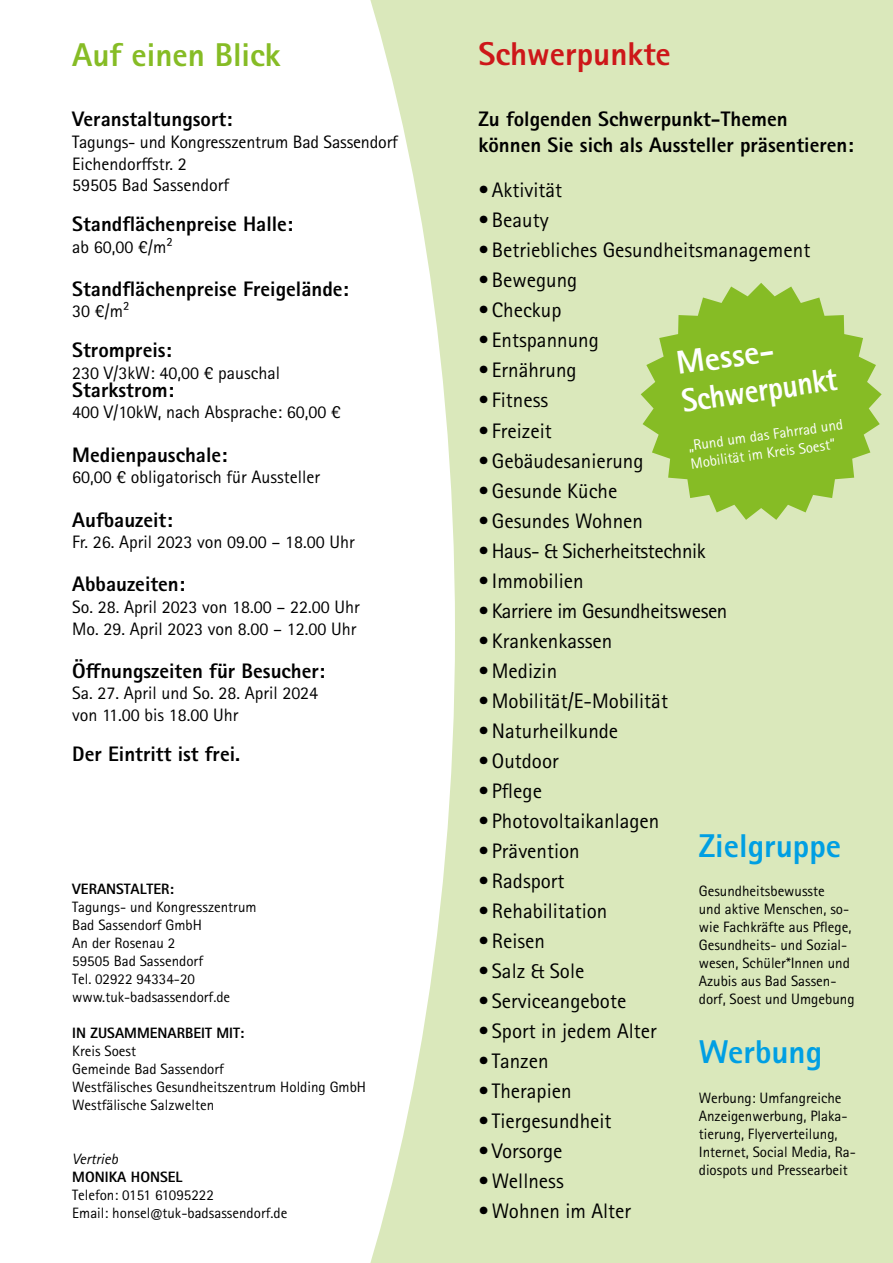
<style>
.page{position:relative;width:893px;height:1263px;background:#dae8bb}
.page>*{position:absolute;margin:0;border:0;box-sizing:border-box;transform-origin:0 0}
.t1{font:800 33px "Rotis Sans Serif Pro";color:#009fe3}
.t2{font:800 33px/37.5px "Rotis Sans Serif Pro";color:#fff}
.t3{font:800 33px "Rotis Sans Serif Pro";color:#86bc25}
.t4{font:800 33px "Rotis Sans Serif Pro";color:#cd1719}
.t5{font:21px "Rotis Sans Serif Pro";color:#000}
.t6{font:800 21px/25.2px "Rotis Sans Serif Pro";color:#000}
.t7{font:21px "Rotis Sans Serif Pro";letter-spacing:-.02em;color:#000}
.t8{font:18px/21.6px "Rotis Sans Serif Pro";color:#000}
.t9{font:15px/18px "Rotis Sans Serif Pro";color:#000}
.t10{font:800 15px "Rotis Sans Serif Pro";color:#000}
.t11{font:15px/18px "Rotis Sans Serif Pro";color:#fff}
.t12{font:italic 15px "Rotis Sans Serif Pro";color:#000}
</style>
<div class="page">
<svg style="left:641px;top:283px;width:241px;height:237px;fill:#86bc25"></svg>
<div style="left:0;top:0;width:455px;height:1263px;background:#fff"></div>
<h1 class="t3" style="left:72px;top:33px;width:210px">Auf einen Blick</h1>
<h2 class="t6" style="left:72px;top:106px;width:162px">Veranstaltungsort:</h2>
<p class="t8" style="left:72px;top:131px;width:327px">Tagungs- und Kongresszentrum Bad Sassendorf<br>Eichendorffstr. 2<br>59505 Bad Sassendorf</p>
<h2 class="t6" style="left:72px;top:211px;width:222px">Standflächenpreise Halle:</h2>
<p class="t8" style="left:72px;top:236px;width:102px">ab 60,00 €/m²</p>
<h2 class="t6" style="left:72px;top:276px;width:278px">Standflächenpreise Freigelände:</h2>
<p class="t8" style="left:72px;top:301px;width:59px">30 €/m²</p>
<h2 class="t6" style="left:72px;top:337px;width:101px">Strompreis:</h2>
<p class="t8" style="left:72px;top:362px;width:209px">230 V/3kW: 40,00 € pauschal</p>
<h2 class="t6" style="left:72px;top:377px;width:103px">Starkstrom:</h2>
<p class="t8" style="left:72px;top:402px;width:270px">400 V/10kW, nach Absprache: 60,00 €</p>
<h2 class="t6" style="left:72px;top:442px;width:157px">Medienpauschale:</h2>
<p class="t8" style="left:72px;top:467px;width:249px">60,00 € obligatorisch für Aussteller</p>
<h2 class="t6" style="left:72px;top:506px;width:102px">Aufbauzeit:</h2>
<p class="t8" style="left:72px;top:531px;width:284px">Fr. 26. April 2023 von 09.00 – 18.00 Uhr</p>
<h2 class="t6" style="left:72px;top:571px;width:114px">Abbauzeiten:</h2>
<p class="t8" style="left:72px;top:596px;width:289px">So. 28. April 2023 von 18.00 – 22.00 Uhr<br>Mo. 29. April 2023 von 8.00 – 12.00 Uhr</p>
<h2 class="t6" style="left:72px;top:658px;width:254px">Öffnungszeiten für Besucher:</h2>
<p class="t8" style="left:72px;top:683px;width:247px">Sa. 27. April und So. 28. April 2024 von 11.00 bis 18.00 Uhr</p>
<h2 class="t6" style="left:72px;top:741px;width:169px">Der Eintritt ist frei.</h2>
<p class="t10" style="left:72px;top:879px;width:103px">VERANSTALTER:</p>
<p class="t9" style="left:72px;top:898px;width:186px">Tagungs- und Kongresszentrum<br>Bad Sassendorf GmbH<br>An der Rosenau 2<br>59505 Bad Sassendorf<br>Tel. 02922 94334-20 www.tuk-badsassendorf.de</p>
<p class="t10" style="left:72px;top:1023px;width:173px">IN ZUSAMMENARBEIT MIT:</p>
<p class="t9" style="left:72px;top:1042px;width:295px">Kreis Soest<br>Gemeinde Bad Sassendorf<br>Westfälisches Gesundheitszentrum Holding GmbH<br>Westfälische Salzwelten</p>
<p class="t12" style="left:72px;top:1150px;width:47px">Vertrieb</p>
<p class="t10" style="left:72px;top:1167px;width:112px">MONIKA HONSEL</p>
<p class="t9" style="left:72px;top:1186px;width:217px">Telefon: 0151 61095222<br>Email: honsel@tuk-badsassendorf.de</p>
<h1 class="t4" style="left:478px;top:33px;width:194px">Schwerpunkte</h1>
<h2 class="t6" style="left:478px;top:106px;width:377px">Zu folgenden Schwerpunkt-Themen können Sie sich als Aussteller präsentieren:</h2>
<h2 class="t5" style="left:478px;top:178px;width:85px">• Aktivität</h2>
<h2 class="t5" style="left:478px;top:208px;width:72px">• Beauty</h2>
<h2 class="t5" style="left:478px;top:238px;width:333px">• Betriebliches Gesundheitsmanagement</h2>
<h2 class="t5" style="left:478px;top:268px;width:101px">• Bewegung</h2>
<h2 class="t5" style="left:478px;top:298px;width:85px">• Checkup</h2>
<h2 class="t5" style="left:478px;top:328px;width:122px">• Entspannung</h2>
<h2 class="t5" style="left:478px;top:358px;width:100px">• Ernährung</h2>
<h2 class="t5" style="left:478px;top:388px;width:71px">• Fitness</h2>
<h2 class="t5" style="left:478px;top:418px;width:75px">• Freizeit</h2>
<h2 class="t5" style="left:478px;top:448px;width:167px">•Gebäudesanierung</h2>
<h2 class="t5" style="left:478px;top:478px;width:141px">•Gesunde Küche</h2>
<h2 class="t5" style="left:478px;top:508px;width:166px">•Gesundes Wohnen</h2>
<h2 class="t7" style="left:478px;top:538px;width:229px">• Haus- &amp; Sicherheitstechnik</h2>
<h2 class="t5" style="left:478px;top:568px;width:107px">• Immobilien</h2>
<h2 class="t7" style="left:478px;top:598px;width:251px">• Karriere im Gesundheitswesen</h2>
<h2 class="t5" style="left:478px;top:628px;width:136px">• Krankenkassen</h2>
<h2 class="t5" style="left:478px;top:658px;width:80px">•Medizin</h2>
<h2 class="t5" style="left:478px;top:688px;width:191px">•Mobilität/E-Mobilität</h2>
<h2 class="t5" style="left:478px;top:718px;width:141px">•Naturheilkunde</h2>
<h2 class="t5" style="left:478px;top:748px;width:82px">•Outdoor</h2>
<h2 class="t5" style="left:478px;top:778px;width:65px">• Pflege</h2>
<h2 class="t5" style="left:478px;top:808px;width:183px">• Photovoltaikanlagen</h2>
<h2 class="t5" style="left:478px;top:838px;width:103px">• Prävention</h2>
<h2 class="t5" style="left:478px;top:868px;width:88px">• Radsport</h2>
<h2 class="t5" style="left:478px;top:898px;width:130px">• Rehabilitation</h2>
<h2 class="t5" style="left:478px;top:928px;width:68px">• Reisen</h2>
<h2 class="t5" style="left:478px;top:958px;width:108px">• Salz &amp; Sole</h2>
<h2 class="t5" style="left:478px;top:988px;width:149px">• Serviceangebote</h2>
<h2 class="t5" style="left:478px;top:1018px;width:180px">• Sport in jedem Alter</h2>
<h2 class="t5" style="left:478px;top:1048px;width:72px">• Tanzen</h2>
<h2 class="t5" style="left:478px;top:1078px;width:95px">• Therapien</h2>
<h2 class="t5" style="left:478px;top:1108px;width:135px">• Tiergesundheit</h2>
<h2 class="t5" style="left:478px;top:1138px;width:86px">• Vorsorge</h2>
<h2 class="t5" style="left:478px;top:1168px;width:87px">• Wellness</h2>
<h2 class="t5" style="left:478px;top:1198px;width:154px">• Wohnen im Alter</h2>
<h1 class="t2" style="left:674px;top:344px;width:158px;rotate:-8deg">Messe-<br>Schwerpunkt</h1>
<p class="t11" style="left:687px;top:437px;width:158px;rotate:-8deg">„Rund um das Fahrrad und<br>Mobilität im Kreis Soest“</p>
<h1 class="t1" style="left:699px;top:824px;width:144px">Zielgruppe</h1>
<p class="t9" style="left:699px;top:882px;width:157px">Gesundheitsbewusste<br>und aktive Menschen, so&shy;wie Fachkräfte aus Pflege,<br>Gesundheits- und Sozial&shy;wesen, Schüler*Innen und<br>Azubis aus Bad Sassen&shy;dorf, Soest und Umgebung</p>
<h1 class="t1" style="left:699px;top:1031px;width:125px">Werbung</h1>
<p class="t9" style="left:699px;top:1089px;width:159px">Werbung: Umfangreiche<br>Anzeigenwerbung, Plaka&shy;tierung, Flyerverteilung,<br>Internet, Social Media, Ra&shy;diospots und Pressearbeit</p>
</div>
